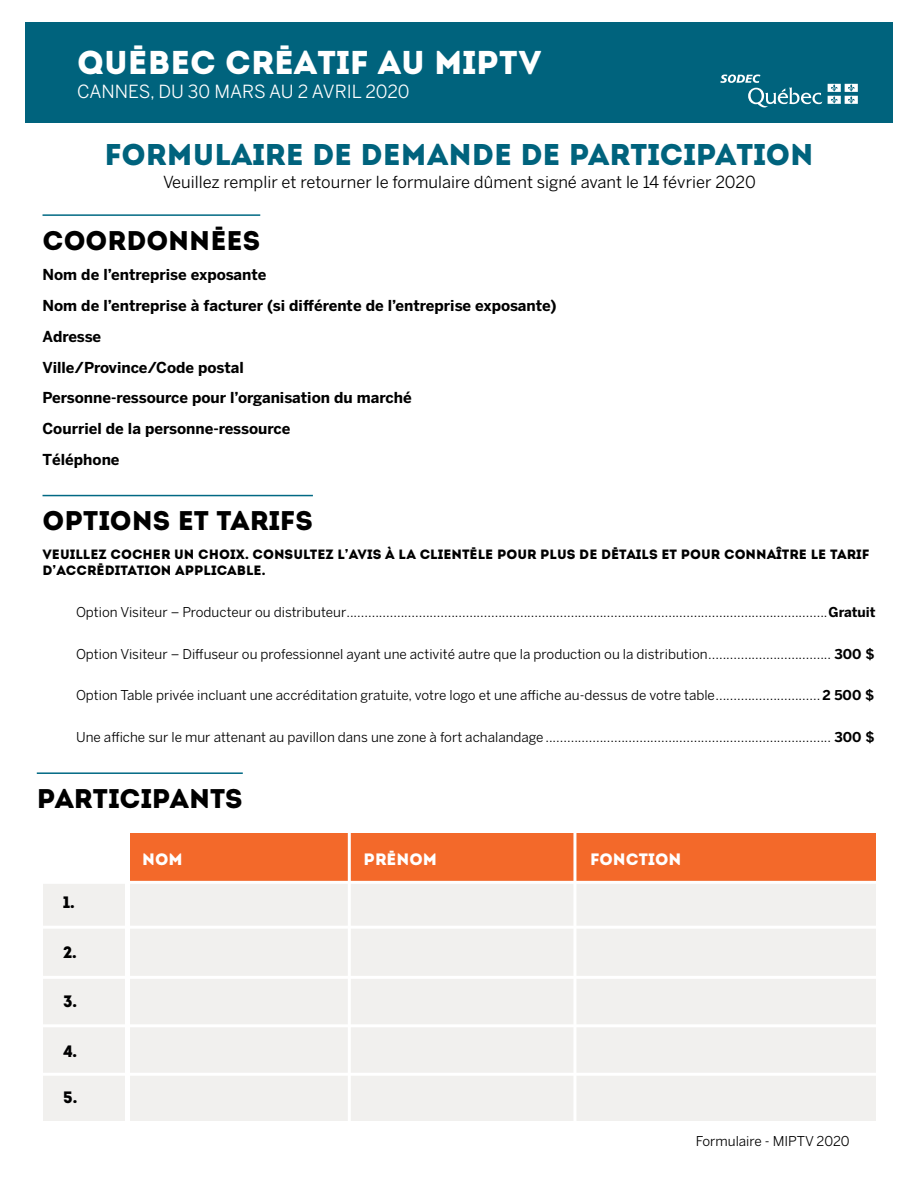
<style>
.page{position:relative;width:918px;height:1188px;background:#fff}
.page>*{position:absolute;margin:0;border:0;box-sizing:border-box;transform-origin:0 0}
.t1{font:33px "Intro SODEC";color:#fff}
.t2{font:30px "Intro SODEC";color:#00637d}
.t3{font:27px "Intro SODEC";color:#000}
.t4{font:18px "Benton Sans";letter-spacing:-.005em;color:#fff}
.t5{font:16.5px "Benton Sans";color:#000}
.t6{font:16.5px "Intro SODEC";color:#fff}
.t7{font:16.5px "Intro SODEC";color:#000}
.t8{font:700 15px/30.8px "Benton Sans";color:#000}
.t9{font:13.5px "Benton Sans";color:#000}
.t10{font:13.5px/16.2px "Intro SODEC";color:#000}
.s1{font-family:"Benton Sans";font-weight:700}
.s2{font-weight:700}
</style>
<div class="page">
<hr style="left:43px;top:214px;width:217px;height:2px;background:#016984">
<div style="left:25px;top:22px;width:868px;height:101px;background:#00637d"></div>
<svg style="left:828px;top:84px;width:30px;height:20px"></svg>
<svg style="left:720px;top:75px;width:102px;height:33px"></svg>
<hr style="left:43px;top:495px;width:270px;height:1px;background:#016984">
<hr style="left:37px;top:772px;width:206px;height:2px;background:#016984">
<div style="left:131px;top:834px;width:745px;height:286px;background:#f1f0ee"></div>
<div style="left:131px;top:834px;width:745px;height:47px;background:#f3692a"></div>
<div style="left:43px;top:882px;width:82px;height:238px;background:#f1f0ee"></div>
<hr style="left:32px;top:881px;width:879px;height:3px;background:#fff">
<hr style="left:20px;top:926px;width:879px;height:3px;background:#fff">
<hr style="left:20px;top:976px;width:879px;height:3px;background:#fff">
<hr style="left:20px;top:1024px;width:879px;height:3px;background:#fff">
<hr style="left:20px;top:1073px;width:879px;height:3px;background:#fff">
<hr style="left:348px;top:820px;width:3px;height:304px;background:#fff">
<hr style="left:573px;top:820px;width:3px;height:304px;background:#fff">
<h1 class="t1" style="left:77px;top:42px;width:466px">QUÉBEC CRÉATIF AU MIPTV</h1>
<h3 class="t4" style="left:77px;top:81px;width:334px">CANNES, DU 30 MARS AU 2 AVRIL 2020</h3>
<h2 class="t2" style="left:104px;top:136px;width:711px">FORMULAIRE DE DEMANDE DE PARTICIPATION</h2>
<p class="t5" style="left:163px;top:173px;width:594px">Veuillez remplir et retourner le formulaire dûment signé avant le 14 février 2020</p>
<h3 class="t3" style="left:43px;top:224px;width:219px">COORDONNÉES</h3>
<p class="t8" style="left:43px;top:259px;width:516px">Nom de l’entreprise exposante<br>Nom de l’entreprise à facturer (si différente de l’entreprise exposante)<br>Adresse<br>Ville/Province/Code postal<br>Personne-ressource pour l’organisation du marché<br>Courriel de la personne-ressource<br>Téléphone</p>
<h3 class="t3" style="left:43px;top:504px;width:272px">OPTIONS ET TARIFS</h3>
<p class="t10" style="left:43px;top:546px;width:828px">VEUILLEZ COCHER UN CHOIX. CONSULTEZ L<span class="s1">’</span>AVIS À LA CLIENTÈLE POUR PLUS DE DÉTAILS ET POUR CONNAÎTRE LE TARIF<br>D<span class="s1">’</span>ACCRÉDITATION APPLICABLE.</p>
<p class="t9" style="left:76px;top:604px;width:801px">Option Visiteur – Producteur ou distributeur.....................................................................................................................................<span class="s2">Gratuit</span></p>
<p class="t9" style="left:76px;top:646px;width:800px">Option Visiteur – Diffuseur ou professionnel ayant une activité autre que la production ou la distribution.................................. <span class="s2">300 $</span></p>
<p class="t9" style="left:76px;top:687px;width:800px">Option Table privée incluant une accréditation gratuite, votre logo et une affiche au-dessus de votre table............................. <span class="s2">2 500 $</span></p>
<p class="t9" style="left:76px;top:729px;width:800px">Une affiche sur le mur attenant au pavillon dans une zone à fort achalandage............................................................................... <span class="s2">300 $</span></p>
<h3 class="t3" style="left:37px;top:782px;width:208px">PARTICIPANTS</h3>
<p class="t7" style="left:63px;top:892px;width:13px">1.</p>
<p class="t7" style="left:63px;top:942px;width:15px">2.</p>
<p class="t7" style="left:63px;top:991px;width:16px">3.</p>
<p class="t7" style="left:63px;top:1041px;width:16px">4.</p>
<p class="t7" style="left:63px;top:1088px;width:16px">5.</p>
<p class="t6" style="left:142px;top:849px;width:42px">NOM</p>
<p class="t6" style="left:364px;top:849px;width:75px">PRÉNOM</p>
<p class="t6" style="left:590px;top:849px;width:93px">FONCTION</p>
<p class="t9" style="left:696px;top:1133px;width:155px">Formulaire - MIPTV 2020</p>
</div>
